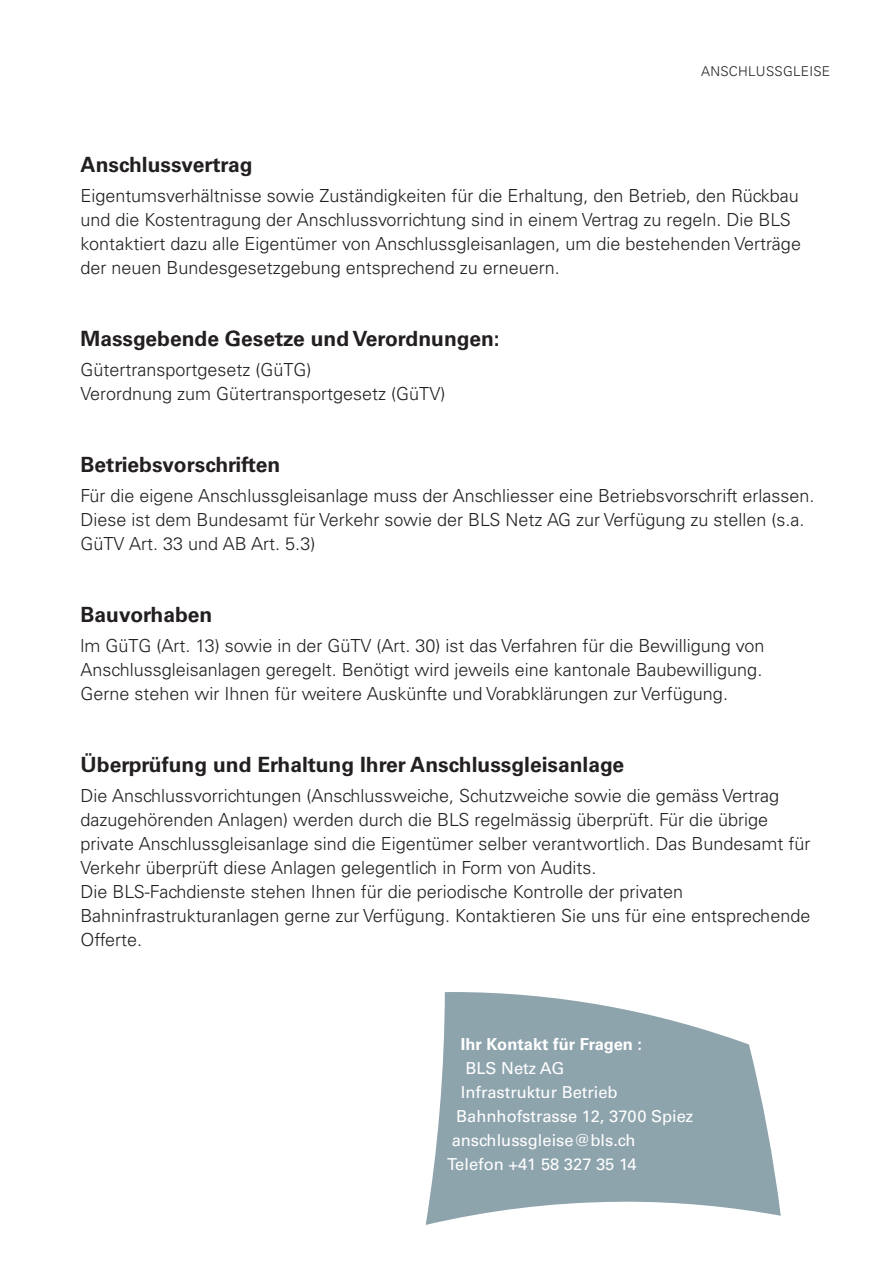
<style>
.page{position:relative;width:893px;height:1263px;background:#fff}
.page>*{position:absolute;margin:0;border:0;box-sizing:border-box;transform-origin:0 0}
.t1{font:700 21px "Univers LT Std";color:#231f20}
.t2{font:300 18px/24px "Univers LT Std";color:#231f20}
.t3{font:16.5px "Univers LT Std";color:#fff}
.t4{font:700 16.5px "Univers LT Std";color:#fff}
.t5{font:300 13.5px "Univers LT Std";letter-spacing:.02em;color:#231f20}
</style>
<div class="page">
<svg style="left:426px;top:992px;width:355px;height:233px;fill:#8ea4ad"></svg>
<p class="t5" style="left:701px;top:63px;width:131px">ANSCHLUSSGLEISE</p>
<p class="t1" style="left:81px;top:153px;width:174px">Anschlussvertrag</p>
<p class="t2" style="left:81px;top:184px;width:722px">Eigentumsverhältnisse sowie Zuständigkeiten für die Erhaltung, den Betrieb, den Rückbau und die Kostentragung der Anschlussvorrichtung sind in einem Vertrag zu regeln. Die BLS kontaktiert dazu alle Eigentümer von Anschlussgleisanlagen, um die bestehenden Verträge der neuen Bundesgesetzgebung entsprechend zu erneuern.</p>
<p class="t1" style="left:81px;top:327px;width:421px">Massgebende Gesetze und Verordnungen:</p>
<p class="t2" style="left:81px;top:358px;width:366px">Gütertransportgesetz (GüTG)<br>Verordnung zum Gütertransportgesetz (GüTV)</p>
<p class="t1" style="left:81px;top:453px;width:201px">Betriebsvorschriften</p>
<p class="t2" style="left:81px;top:484px;width:736px">Für die eigene Anschlussgleisanlage muss der Anschliesser eine Betriebsvorschrift erlassen.<br>Diese ist dem Bundesamt für Verkehr sowie der BLS Netz AG zur Verfügung zu stellen (s.a.<br>GüTV Art. 33 und AB Art. 5.3)</p>
<p class="t1" style="left:81px;top:603px;width:133px">Bauvorhaben</p>
<p class="t2" style="left:81px;top:634px;width:685px;text-align:justify">lm GüTG (Art. 13) sowie in der GüTV (Art. 30) ist das Verfahren für die Bewilligung von Anschlussgleisanlagen geregelt. Benötigt wird jeweils eine kantonale Baubewilligung.<br>Gerne stehen wir Ihnen für weitere Auskünfte und Vorabklärungen zur Verfügung.</p>
<p class="t1" style="left:81px;top:753px;width:545px">Überprüfung und Erhaltung Ihrer Anschlussgleisanlage</p>
<p class="t2" style="left:81px;top:784px;width:731px">Die Anschlussvorrichtungen (Anschlussweiche, Schutzweiche sowie die gemäss Vertrag dazugehörenden Anlagen) werden durch die BLS regelmässig überprüft. Für die übrige private Anschlussgleisanlage sind die Eigentümer selber verantwortlich. Das Bundesamt für Verkehr überprüft diese Anlagen gelegentlich in Form von Audits.<br>Die BLS-Fachdienste stehen Ihnen für die periodische Kontrolle der privaten Bahninfrastrukturanlagen gerne zur Verfügung. Kontaktieren Sie uns für eine entsprechende Offerte.</p>
<p class="t4" style="left:461px;top:1034px;width:183px">Ihr Kontakt für Fragen :</p>
<p class="t3" style="left:465px;top:1058px;width:100px">BLS Netz AG</p>
<p class="t3" style="left:461px;top:1082px;width:158px">Infrastruktur Betrieb</p>
<p class="t3" style="left:456px;top:1106px;width:238px">Bahnhofstrasse 12, 3700 Spiez</p>
<p class="t3" style="left:452px;top:1130px;width:185px">anschlussgleise@bls.ch</p>
<p class="t3" style="left:447px;top:1154px;width:191px">Telefon +41 58 327 35 14</p>
</div>
